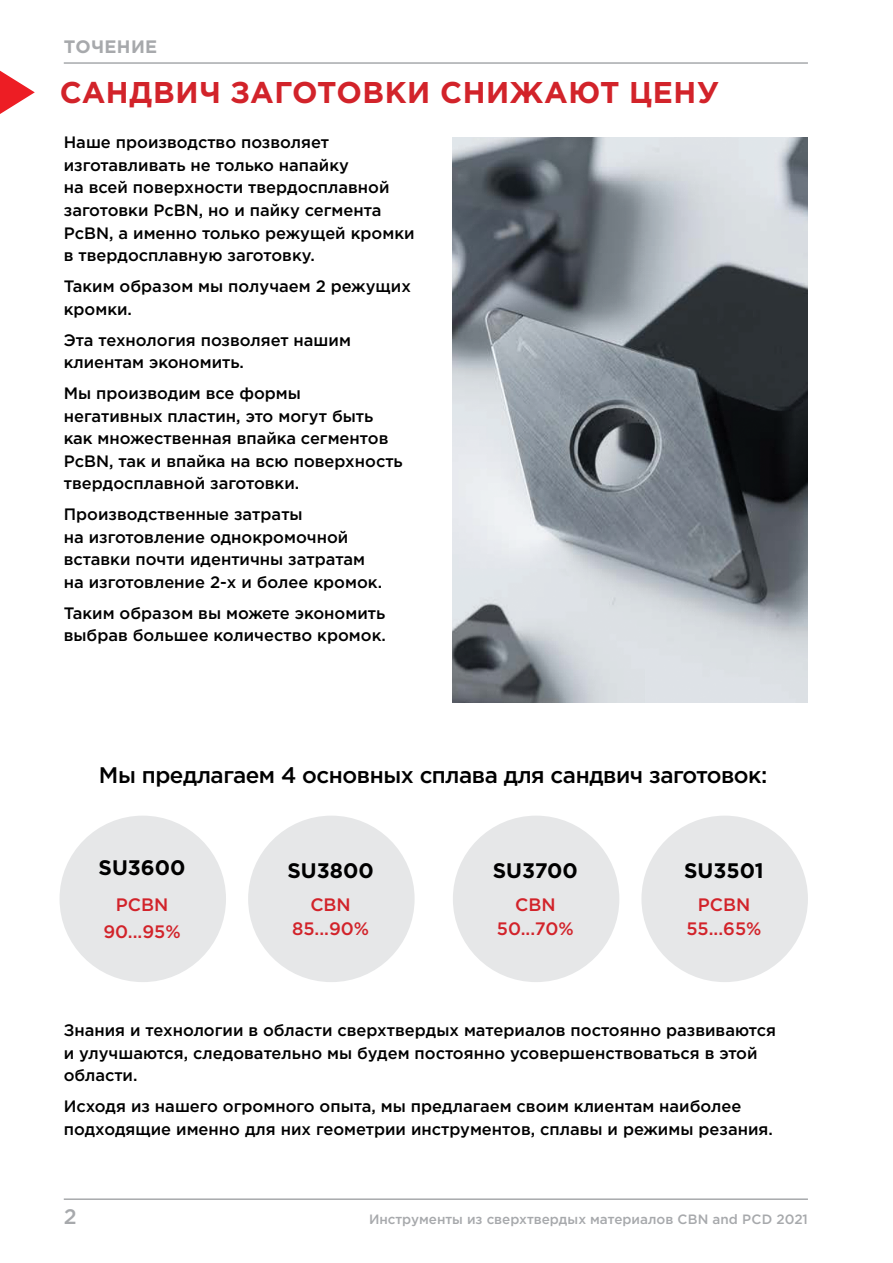
<style>
.page{position:relative;width:893px;height:1263px;background:#fff}
.page>*{position:absolute;margin:0;border:0;box-sizing:border-box;transform-origin:0 0}
.t1{font:700 30px "Gotham Pro";letter-spacing:.02em;color:#d2232a}
.t2{font:500 22.5px "Gotham Pro";letter-spacing:-.02em;color:#000}
.t3{font:700 21px "Gotham Pro";color:#000}
.t4{font:500 21px "Gotham Pro";color:#a7a9ac}
.t5{font:500 18px/24px "Gotham Pro";color:#d2232a;text-align:center}
.t6{font:700 18px "Gotham Pro";letter-spacing:.02em;color:#a7a9ac}
.t7{font:500 16.5px/22.5px "Gotham Pro";color:#000}
.t8{font:500 13.5px "Gotham Pro";color:#a7a9ac}
</style>
<div class="page">
<hr style="left:64px;top:1198px;width:744px;height:2px;background:#a7a9ac">
<hr style="left:64px;top:62px;width:744px;height:2px;background:#a7a9ac">
<svg style="left:0;top:70px;width:35px;height:44px"></svg>
<div style="left:60px;top:816px;width:166px;height:166px;background:#e6e7e8;border-radius:50%"></div>
<div style="left:248px;top:816px;width:167px;height:166px;background:#e6e7e8;border-radius:50%"></div>
<div style="left:453px;top:816px;width:166px;height:166px;background:#e6e7e8;border-radius:50%"></div>
<div style="left:641px;top:816px;width:167px;height:166px;background:#e6e7e8;border-radius:50%"></div>
<img style="left:453px;top:137px;width:355px;height:566px">
<p class="t6" style="left:64px;top:36px;width:95px">ТОЧЕНИЕ</p>
<h1 class="t1" style="left:60px;top:75px;width:661px">САНДВИЧ ЗАГОТОВКИ СНИЖАЮТ ЦЕНУ</h1>
<p class="t7" style="left:64px;top:131px;width:352px">Наше производство позволяет изготавливать не только напайку<br>на всей поверхности твердосплавной заготовки PcBN, но и пайку сегмента PcBN, а именно только режущей кромки в твердосплавную заготовку.</p>
<p class="t7" style="left:64px;top:275px;width:349px">Таким образом мы получаем 2 режущих кромки.</p>
<p class="t7" style="left:64px;top:328px;width:289px">Эта технология позволяет нашим клиентам экономить.</p>
<p class="t7" style="left:64px;top:382px;width:341px">Мы производим все формы негативных пластин, это могут быть как множественная впайка сегментов<br>PcBN, так и впайка на всю поверхность твердосплавной заготовки.</p>
<p class="t7" style="left:64px;top:503px;width:320px">Производственные затраты<br>на изготовление однокромочной вставки почти идентичны затратам на изготовление 2-х и более кромок.</p>
<p class="t7" style="left:64px;top:601px;width:324px">Таким образом вы можете экономить выбрав большее количество кромок.</p>
<h2 class="t2" style="left:99px;top:762px;width:670px">Мы предлагаем 4 основных сплава для сандвич заготовок:</h2>
<p class="t3" style="left:99px;top:856px;width:88px">SU3600</p>
<p class="t5" style="left:103px;top:890px;width:79px;line-height:27px">PCBN<br>90...95%</p>
<p class="t3" style="left:287px;top:859px;width:88px">SU3800</p>
<p class="t5" style="left:292px;top:892px;width:79px">CBN<br>85...90%</p>
<p class="t3" style="left:493px;top:859px;width:87px">SU3700</p>
<p class="t5" style="left:497px;top:892px;width:78px">CBN<br>50...70%</p>
<p class="t3" style="left:684px;top:859px;width:81px">SU3501</p>
<p class="t5" style="left:686px;top:892px;width:77px">PCBN<br>55...65%</p>
<p class="t7" style="left:64px;top:1018px;width:714px">Знания и технологии в области сверхтвердых материалов постоянно развиваются и улучшаются, следовательно мы будем постоянно усовершенствоваться в этой области.</p>
<p class="t7" style="left:64px;top:1094px;width:710px">Исходя из нашего огромного опыта, мы предлагаем своим клиентам наиболее подходящие именно для них геометрии инструментов, сплавы и режимы резания.</p>
<p class="t4" style="left:64px;top:1204px;width:14px">2</p>
<p class="t8" style="left:369px;top:1211px;width:440px">Инструменты из сверхтвердых материалов CBN and PCD 2021</p>
</div>
